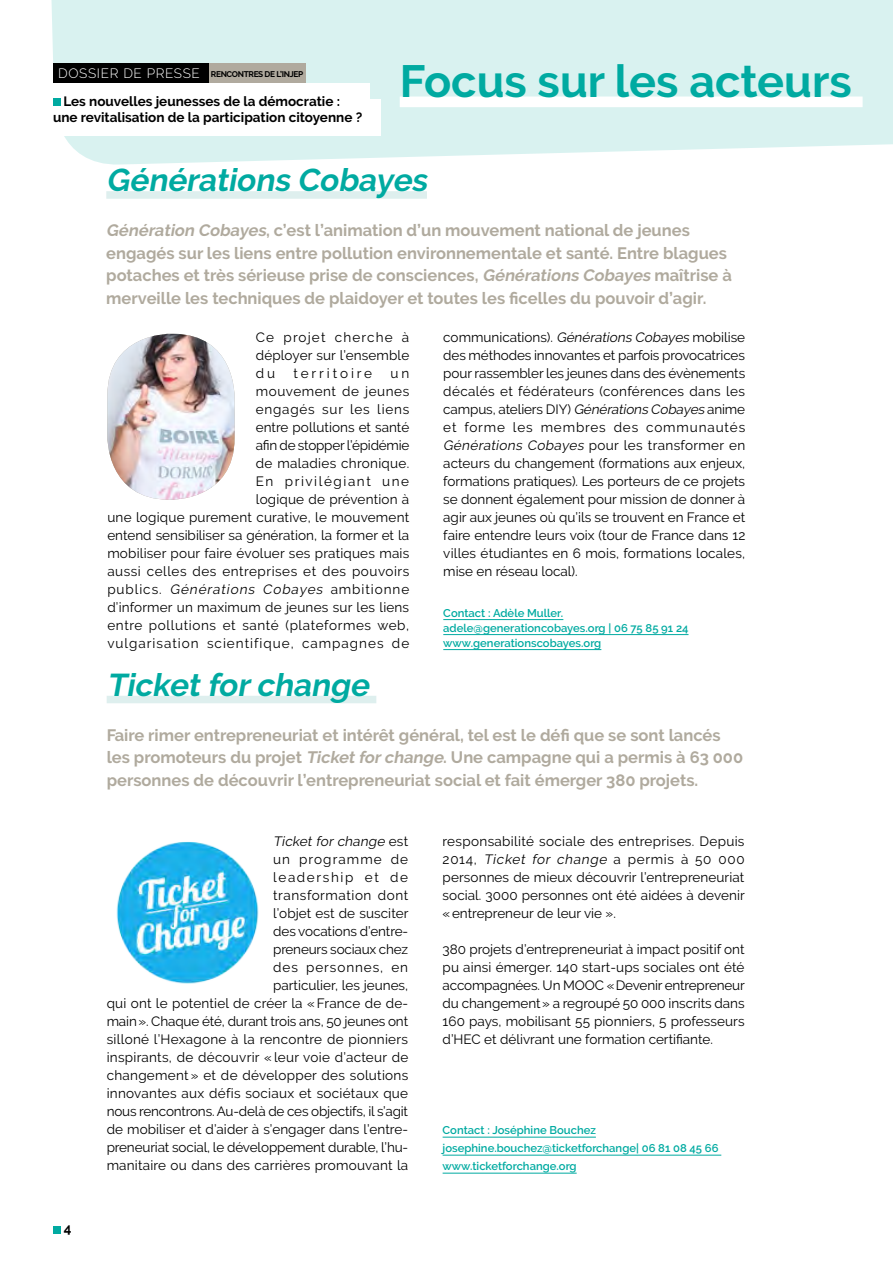
<style>
.page{position:relative;width:893px;height:1263px;background:#fff}
.page>*{position:absolute;margin:0;border:0;box-sizing:border-box;transform-origin:0 0}
.t1{font:700 45px "Raleway";color:#00aaa1}
.t2{font:italic 700 31.5px "Raleway";color:#00aaa1}
.t3{font:700 16.5px/22.5px "Raleway";color:#b0aa9e}
.t4{font:13.5px/18px "Raleway";letter-spacing:.015em;color:#000;text-align:justify}
.t5{font:700 13.5px/16.5px "Raleway";color:#000}
.t6{font:13.5px "Raleway";letter-spacing:.22em;color:#000}
.t7{font:600 11.25px/18px "Raleway";color:#00aaa1}
.t8{font:700 8.25px "Raleway";letter-spacing:-.04em;color:#000}
.s1{font-weight:300;font-size:13.5px;color:#fff}
.s2{font-style:italic}
</style>
<div class="page">
<svg style="left:51px;top:0;width:842px;height:165px;background:#dbf2f0"></svg>
<div style="left:400px;top:97px;width:463px;height:10px;background:#fff"></div>
<div style="left:53px;top:1226px;width:7px;height:7px;background:#00aaa1"></div>
<div style="left:208px;top:64px;width:98px;height:19px;background:#b0aa9e"></div>
<div style="left:53px;top:64px;width:155px;height:19px;background:#000"></div>
<div style="left:53px;top:83px;width:317px;height:37px;background:#fff"></div>
<div style="left:53px;top:99px;width:328px;height:37px;background:#fff"></div>
<div style="left:53px;top:99px;width:7px;height:7px;background:#00aaa1"></div>
<div style="left:107px;top:696px;width:269px;height:7px;background:#deefee"></div>
<hr style="left:443px;top:1137px;width:153px;height:1px;background:#00aaa1">
<hr style="left:443px;top:1155px;width:278px;height:1px;background:#00aaa1">
<hr style="left:443px;top:1173px;width:134px;height:1px;background:#00aaa1">
<img style="left:116px;top:841px;width:143px;height:143px">
<hr style="left:443px;top:619px;width:120px;height:1px;background:#00aaa1">
<hr style="left:443px;top:634px;width:245px;height:1px;background:#00aaa1">
<hr style="left:443px;top:649px;width:158px;height:1px;background:#00aaa1">
<div style="left:106px;top:191px;width:321px;height:8px;background:#deefee"></div>
<img style="left:107px;top:334px;width:128px;height:166px">
<p class="t8" style="left:58px;top:70px;width:247px"><span class="s1">DOSSIER DE PRESSE</span> RENCONTRES DE L’INJEP</p>
<p class="t5" style="left:53px;top:93px;width:311px;text-indent:11px">Les nouvelles jeunesses de la démocratie : une revitalisation de la participation citoyenne ?</p>
<h1 class="t1" style="left:400px;top:55px;width:454px">Focus sur les acteurs</h1>
<h2 class="t2" style="left:106px;top:162px;width:329px">Générations Cobayes</h2>
<p class="t3" style="left:106px;top:219px;width:627px"><span class="s2">Génération Cobayes</span>, c’est l’animation d’un mouvement national de jeunes engagés sur les liens entre pollution environnementale et santé. Entre blagues potaches et très sérieuse prise de consciences, <span class="s2">Générations Cobayes</span> maîtrise à merveille les techniques de plaidoyer et toutes les ficelles du pouvoir d’agir.</p>
<p class="t4" style="left:256px;top:328px;width:155px">Ce projet cherche à déployer sur l’ensemble du</p>
<p class="t6" style="left:293px;top:365px;width:80px">territoire</p>
<p class="t4" style="left:107px;top:364px;width:303px;text-align:right">un<br>mouvement de jeunes<br>engagés sur les liens<br>entre pollutions et santé<br>afin de stopper l’épidémie<br>de maladies chronique.<br>En privilégiant une<br>logique de prévention à<br>une logique purement curative, le mouvement entend sensibiliser sa génération, la former et la mobiliser pour faire évoluer ses pratiques mais aussi celles des entreprises et des pouvoirs publics. <span class="s2">Générations Cobayes</span> ambitionne d’informer un maximum de jeunes sur les liens entre pollutions et santé (plateformes web, vulgarisation scientifique, campagnes de</p>
<p class="t4" style="left:443px;top:328px;width:304px">communications). <span class="s2">Générations Cobayes</span> mobilise des méthodes innovantes et parfois provocatrices pour rassembler les jeunes dans des évènements décalés et fédérateurs (conférences dans les campus, ateliers DIY) <span class="s2">Générations Cobayes</span> anime et forme les membres des communautés <span class="s2">Générations Cobayes</span> pour les transformer en acteurs du changement (formations aux enjeux, formations pratiques). Les porteurs de ce projets se donnent également pour mission de donner à agir aux jeunes où qu’ils se trouvent en France et faire entendre leurs voix (tour de France dans 12 villes étudiantes en 6 mois, formations locales, mise en réseau local).</p>
<p class="t7" style="left:443px;top:605px;width:247px;line-height:15px">Contact : Adèle Muller. adele@generationcobayes.org | 06 75 85 91 24 www.generationscobayes.org</p>
<h2 class="t2" style="left:107px;top:667px;width:270px">Ticket forchange</h2>
<p class="t3" style="left:107px;top:724px;width:638px">Faire rimer entrepreneuriat et intérêt général, tel est le défi que se sont lancés les promoteurs du projet <span class="s2">Ticket forchange</span>. Une campagne qui a permis à 63 000 personnes de découvrir l’entrepreneuriat social et fait émerger 380 projets.</p>
<p class="t5" style="left:64px;top:1220px;width:9px">4</p>
<p class="t4" style="left:107px;top:832px;width:303px;text-align:right"><span class="s2">Ticket for change</span> e s t<br>un programme de<br>leadership et de<br>transformation dont<br>l’objet est de susciter<br>des vocations d’entre-<br>preneurs sociaux chez<br>des personnes, en<br>particulier, les jeunes,<br>qui ont le potentiel de créer la « France de de&shy;main». Chaque été, durant trois ans, 50 jeunes ont silloné l’Hexagone à la rencontre de pionniers inspirants, de découvrir « leur voie d’acteur de changement » et de développer des solutions innovantes aux défis sociaux et sociétaux que nous rencontrons. Au-delà de ces objectifs, il s’agit de mobiliser et d’aider à s’engager dans l’entre&shy;preneuriat social, le développement durable, l’hu&shy;manitaire ou dans des carrières promouvant la</p>
<p class="t4" style="left:443px;top:832px;width:304px">responsabilité sociale des entreprises. Depuis 2014, <span class="s2">Ticket for change</span> a permis à 50 000 personnes de mieux découvrir l’entrepreneuriat social. 3000 personnes ont été aidées à devenir «entrepreneur de leur vie ».</p>
<p class="t4" style="left:443px;top:940px;width:304px">380 projets d’entrepreneuriat à impact positif ont pu ainsi émerger. 140 start-ups sociales ont été accompagnées. Un MOOC «Devenir entrepreneur du changement» a regroupé 50 000 inscrits dans 160 pays, mobilisant 55 pionniers, 5 professeurs d’HEC et délivrant une formation certifiante.</p>
<p class="t7" style="left:443px;top:1121px;width:277px">Contact : Joséphine Bouchez josephine.bouchez@ticketforchange| 06 81 08 45 66 www.ticketforchange.org</p>
</div>
